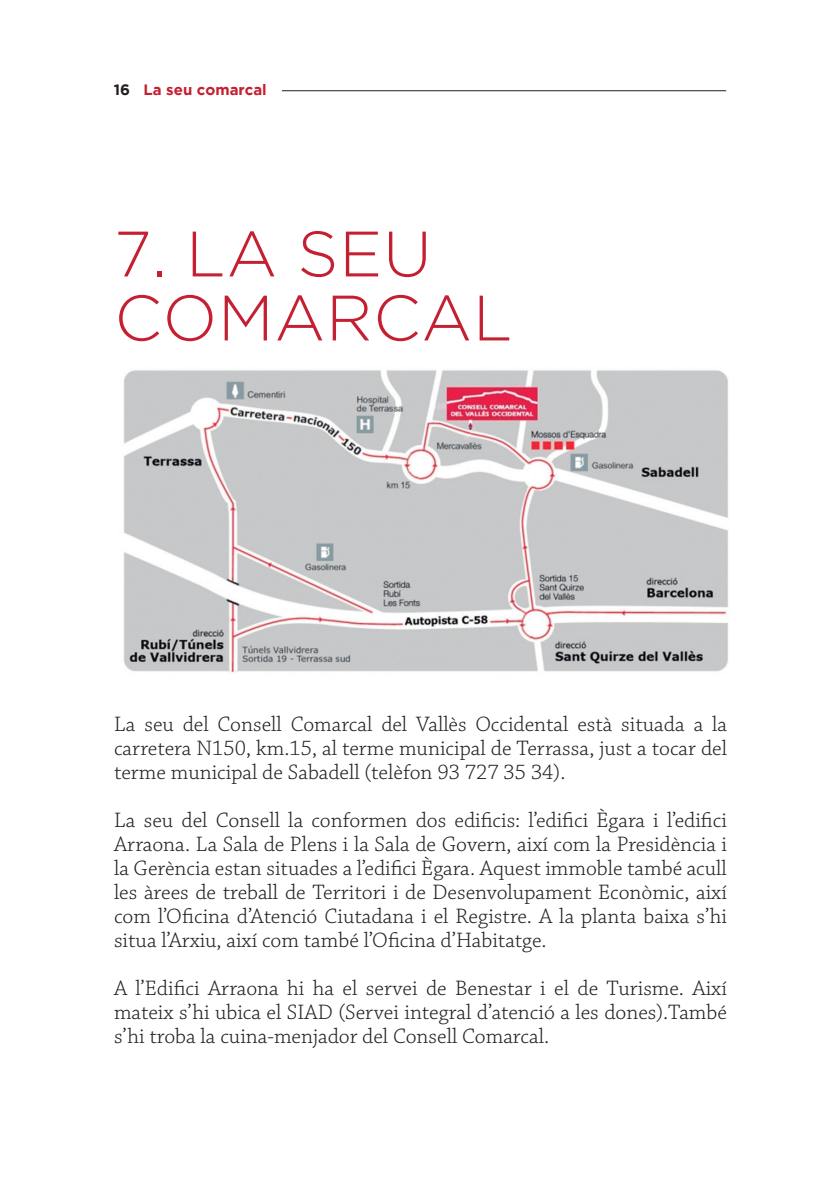
<style>
.page{position:relative;width:840px;height:1191px;background:#fff}
.page>*{position:absolute;margin:0;border:0;box-sizing:border-box;transform-origin:0 0}
.titulos_32{font:300 64px/64px "Gotham";letter-spacing:.015em;color:#c42032}
.t1{font:300 22px/24px "Chaparral Pro";color:#231f20;text-align:justify}
.numeracio_capçelera{font:700 15px "Gotham";color:#c42032}
.s1{color:#231f20}
</style>
<div class="page">
<hr style="left:282px;top:90px;width:443px;height:1px;background:#231f20">
<img style="left:123px;top:370px;width:605px;height:303px">
<p class="numeracio_capçelera" style="left:114px;top:81px;width:154px"><span class="s1">16</span> La seu comarcal</p>
<p class="titulos_32" style="left:114px;top:221px;width:400px">7. LA SEU<br>COMARCAL</p>
<p class="t1" style="left:114px;top:712px;width:614px">La seu del Consell Comarcal del Vallès Occidental està situada a la carretera N150, km.15, al terme municipal de Terrassa, just a tocar del terme municipal de Sabadell (telèfon 93 727 35 34).</p>
<p class="t1" style="left:114px;top:808px;width:614px">La seu del Consell la conformen dos edificis: l’edifici Ègara i l’edifici Arraona. La Sala de Plens i la Sala de Govern, així com la Presidència i la Gerència estan situades a l’edifici Ègara. Aquest immoble també acull les àrees de treball de Territori i de Desenvolupament Econòmic, així com l’Oficina d’Atenció Ciutadana i el Registre. A la planta baixa s’hi situa l’Arxiu, així com també l’Oficina d’Habitatge.</p>
<p class="t1" style="left:114px;top:976px;width:614px">A l’Edifici Arraona hi ha el servei de Benestar i el de Turisme. Així mateix s’hi ubica el SIAD (Servei integral d’atenció a les dones).També s’hi troba la cuina-menjador del Consell Comarcal.</p>
</div>
